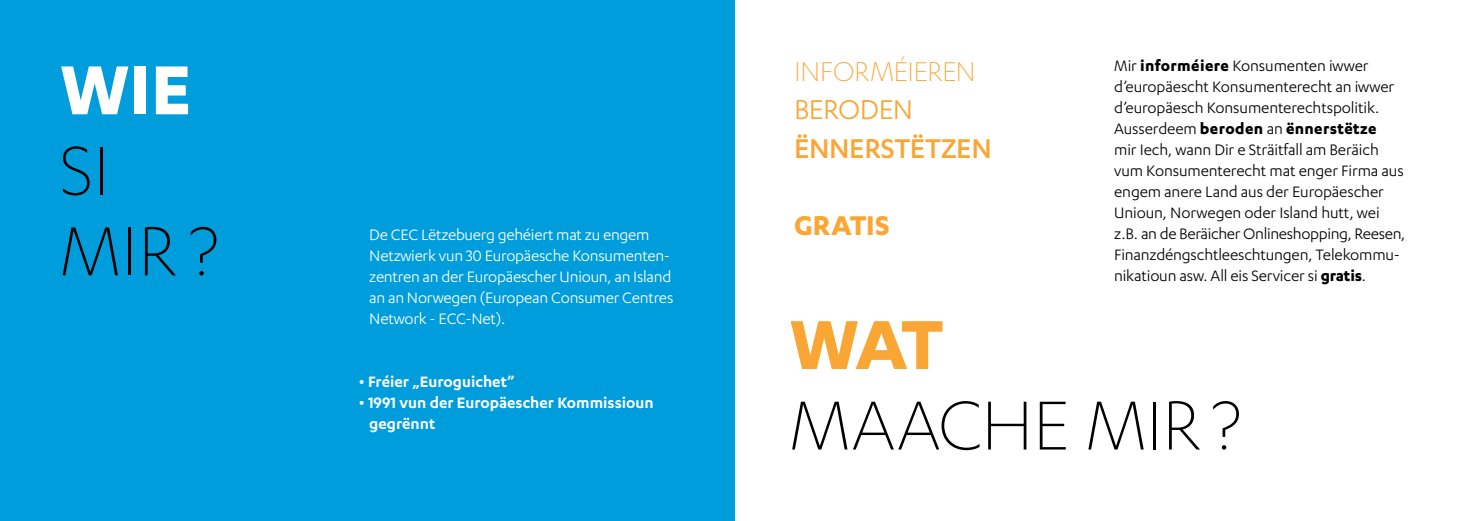
<style>
.page{position:relative;width:1469px;height:521px;background:#fff}
.page>*{position:absolute;margin:0;border:0;box-sizing:border-box;transform-origin:0 0}
.t1{font:300 80.5px/80.5px "Karbon";color:#000}
.t2{font:700 80.5px "Karbon";color:#fff}
.t3{font:700 80.5px "Karbon";color:#faa634}
.t4{font:300 31.5px "Karbon";letter-spacing:-.015em;color:#faa634}
.t5{font:500 31.5px "Karbon";letter-spacing:-.01em;color:#faa634}
.t6{font:31.5px "Karbon";color:#faa634}
.t7{font:700 31.5px "Karbon";color:#faa634}
.t8{font:17.5px/21px "Karbon";letter-spacing:-.005em;color:#000}
.t9{font:17.5px/21px "Karbon";letter-spacing:-.015em;color:#fff}
.t10{font:600 17.5px/21px "Karbon";color:#fff}
.s1{font-weight:700}
</style>
<div class="page">
<div style="left:0;top:0;width:734px;height:521px;background:#009ddc"></div>
<h1 class="t2" style="left:60px;top:44px;width:134px">WIE</h1>
<h1 class="t1" style="left:60px;top:128px;width:161px">SI<br>MIR ?</h1>
<p class="t9" style="left:369px;top:224px;width:305px">De CEC Lëtzebuerg gehéiert mat zu engem Netzwierk vun 30 Europäesche Konsumenten&shy;zentren an der Europäescher Unioun, an Island an an Norwegen (European Consumer Centres Network - ECC-Net).</p>
<p class="t10" style="left:359px;top:371px;width:157px">• Fréier „Euroguichet”</p>
<p class="t10" style="left:369px;top:392px;width:286px;text-indent:-10px">• 1991 vun der Europäescher Kommissioun gegrënnt</p>
<h2 class="t4" style="left:794px;top:54px;width:183px">I NFORMÉIEREN</h2>
<h2 class="t6" style="left:794px;top:93px;width:83px">Beroden</h2>
<h2 class="t5" style="left:794px;top:131px;width:199px">Ënnerstëtzen</h2>
<h2 class="t7" style="left:794px;top:207px;width:35px">Gratis</h2>
<p class="t8" style="left:1114px;top:55px;width:293px">Mir <span class="s1">informéiere</span> Konsumenten iwwer d’europäescht Konsumenterecht an iwwer d’europäesch Konsumenterechtspolitik.<br>Ausserdeem <span class="s1">beroden</span> an <span class="s1">ënnerstëtze<br></span>mir Iech, wann Dir e Sträitfall am Beräich vum Konsumenterecht mat enger Firma aus engem anere Land aus der Europäescher Unioun, Norwegen oder Island hutt, wei z.B. an de Beräicher Onlineshopping, Reesen, Finanzdéngschtleeschtungen, Telekommu&shy;nikatioun asw. All eis Servicer si <span class="s1">gratis</span>.</p>
<h1 class="t3" style="left:789px;top:299px;width:156px">WAT</h1>
<h1 class="t1" style="left:789px;top:383px;width:107px">MAACH</h1>
<h1 class="t1" style="left:1032px;top:383px;width:211px">E MIR ?</h1>
</div>
